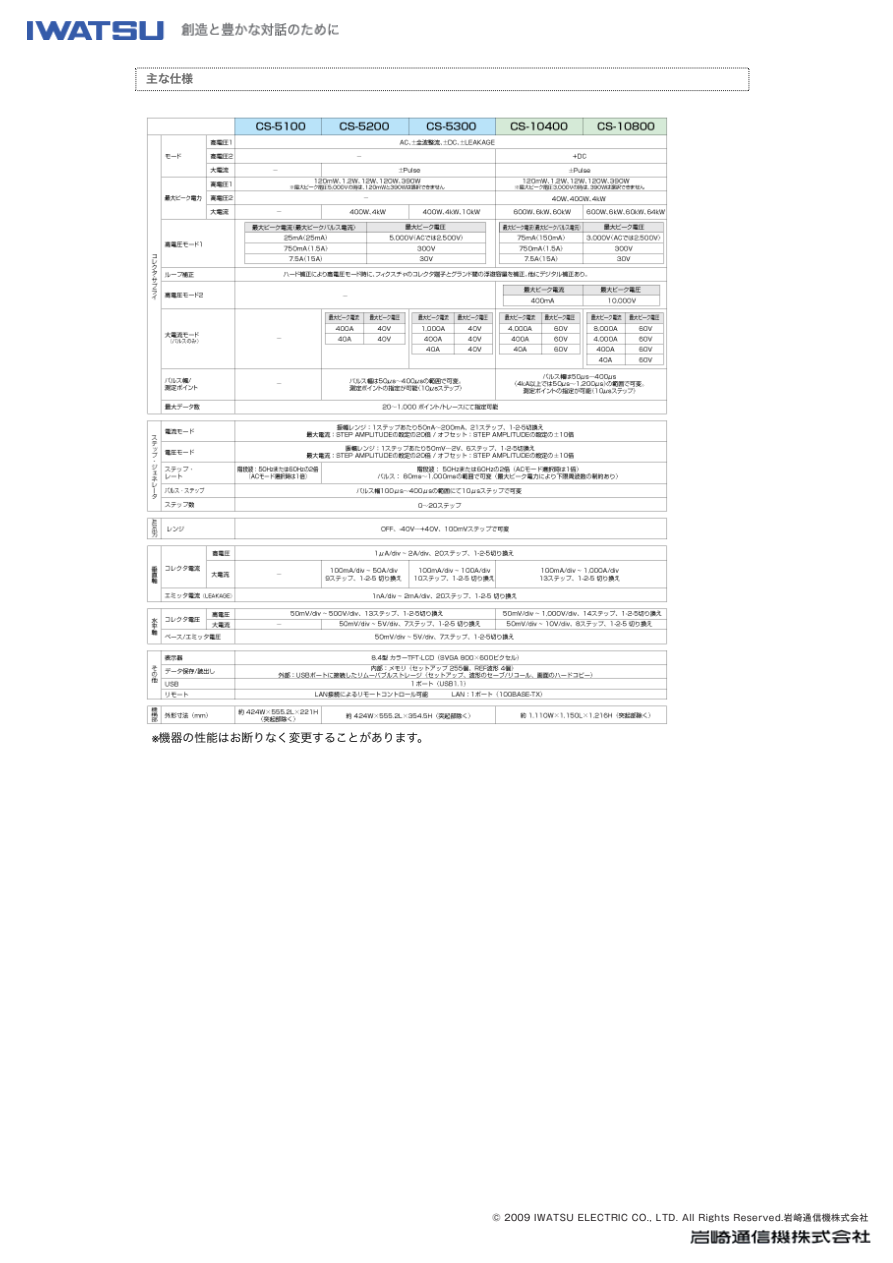
<style>
.page{position:relative;width:893px;height:1263px;background:#fff}
.page>*{position:absolute;margin:0;border:0;box-sizing:border-box;transform-origin:0 0}
.t1{font:11.85px "Hira Kaku Pro W3";color:#000}
.t2{font:11.85px "Hira Kaku Pro W6";color:#666}
.t3{font:9px "Gothic MB101 Pro";letter-spacing:.05em;color:#231f20}
.s1{font-family:"Helvetica"}
</style>
<div class="page">
<svg style="left:135px;top:68px;width:614px;height:23px"></svg>
<img style="left:147px;top:117px;width:521px;height:607px">
<img style="left:690px;top:1230px;width:180px;height:13px">
<img style="left:28px;top:21px;width:310px;height:19px">
<h1 class="t2" style="left:146px;top:68px;width:49px">主な仕様</h1>
<h1 class="t1" style="left:152px;top:727px;width:278px"><span class="s1">"</span>機器の性能はお断りなく変更することがあります。</h1>
<p class="t3" style="left:492px;top:1210px;width:378px">© 2009 IWATSU ELECTRIC CO., LTD. All Rights Reserved.岩崎通信機株式会社</p>
</div>
